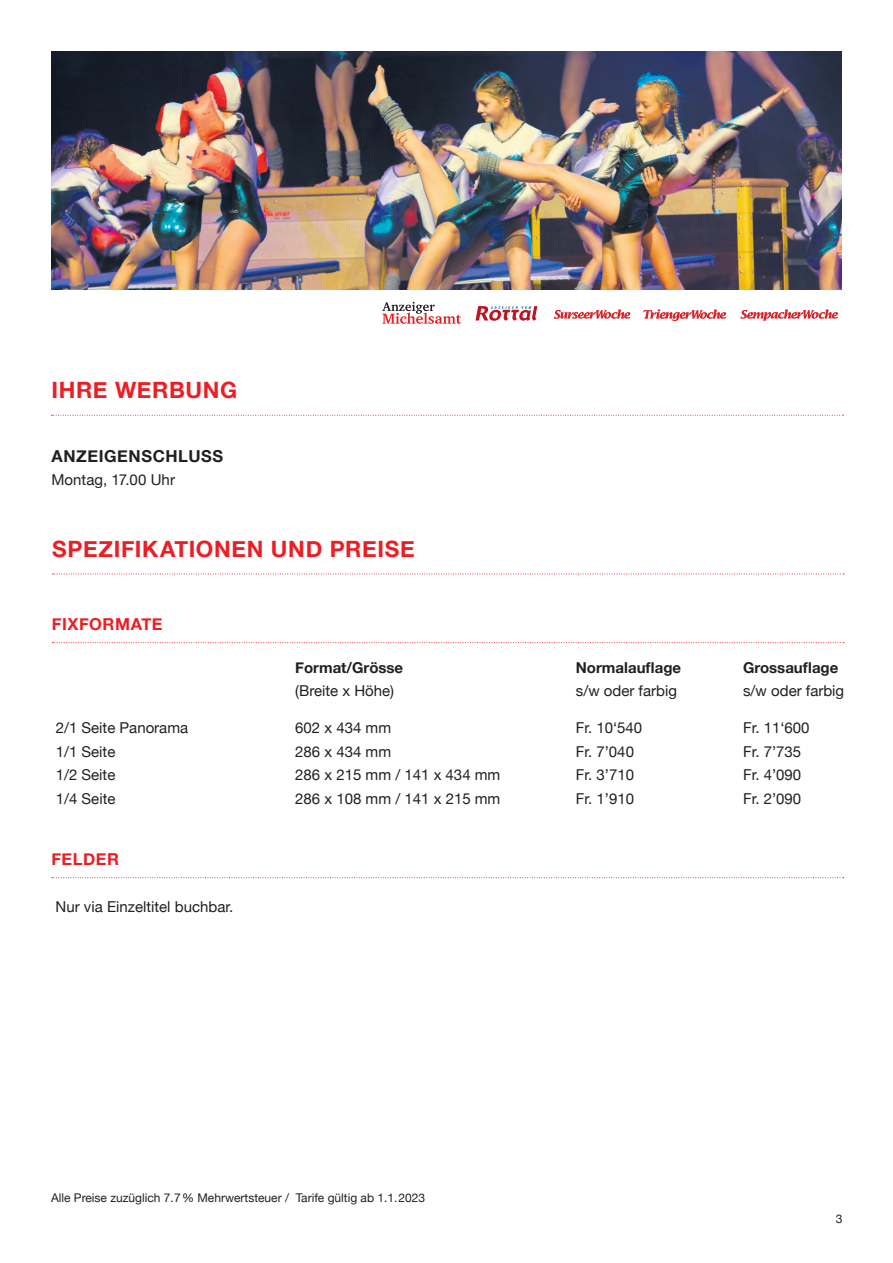
<style>
.page{position:relative;width:893px;height:1263px;background:#fff}
.page>*{position:absolute;margin:0;border:0;box-sizing:border-box;transform-origin:0 0}
.t1{font:700 22.5px "Helvetica Neue";letter-spacing:.03em;color:#ee1d23}
.t2{font:700 16.5px "Helvetica Neue";letter-spacing:.03em;color:#ee1d23}
.t3{font:700 16.5px "Helvetica Neue";letter-spacing:.035em;color:#231f20}
.t4{font:15px "Helvetica Neue";color:#231f20}
.t5{font:700 15px "Helvetica Neue";color:#231f20}
.t6{font:12px "Helvetica Neue";color:#231f20}
</style>
<div class="page">
<svg style="left:51px;top:415px;width:792px;height:1px"></svg>
<svg style="left:52px;top:877px;width:792px;height:1px"></svg>
<svg style="left:52px;top:642px;width:792px;height:1px"></svg>
<svg style="left:52px;top:574px;width:792px;height:1px"></svg>
<img style="left:51px;top:51px;width:791px;height:238px">
<svg style="left:554px;top:310px;width:76px;height:9px"></svg>
<svg style="left:643px;top:309px;width:83px;height:12px"></svg>
<svg style="left:740px;top:309px;width:98px;height:12px"></svg>
<svg style="left:382px;top:302px;width:79px;height:22px"></svg>
<svg style="left:475px;top:306px;width:62px;height:15px"></svg>
<h1 class="t1" style="left:51px;top:372px;width:187px">IHRE WERBUNG</h1>
<p class="t3" style="left:51px;top:443px;width:173px">ANZEIGENSCHLUSS</p>
<p class="t4" style="left:51px;top:469px;width:125px">Montag, 17.00 Uhr</p>
<h1 class="t1" style="left:52px;top:531px;width:364px">SPEZIFIKATIONEN UND PREISE</h1>
<p class="t2" style="left:52px;top:611px;width:112px">FIXFORMATE</p>
<p class="t5" style="left:295px;top:655px;width:110px">Format/Grösse</p>
<p class="t5" style="left:576px;top:655px;width:107px">Normalauflage</p>
<p class="t5" style="left:743px;top:655px;width:97px">Grossauflage</p>
<p class="t4" style="left:295px;top:680px;width:100px">(Breite x Höhe)</p>
<p class="t4" style="left:576px;top:680px;width:103px">s/w oder farbig</p>
<p class="t4" style="left:743px;top:680px;width:103px">s/w oder farbig</p>
<p class="t4" style="left:56px;top:717px;width:134px">2/1 Seite Panorama</p>
<p class="t4" style="left:295px;top:717px;width:97px">602 x 434 mm</p>
<p class="t4" style="left:576px;top:717px;width:68px">Fr. 10‘540</p>
<p class="t4" style="left:743px;top:717px;width:68px">Fr. 11‘600</p>
<p class="t4" style="left:56px;top:741px;width:61px">1/1 Seite</p>
<p class="t4" style="left:295px;top:741px;width:97px">286 x 434 mm</p>
<p class="t4" style="left:576px;top:741px;width:60px">Fr. 7’040</p>
<p class="t4" style="left:743px;top:741px;width:60px">Fr. 7’735</p>
<p class="t4" style="left:56px;top:764px;width:61px">1/2 Seite</p>
<p class="t4" style="left:295px;top:764px;width:207px">286 x 215 mm / 141 x 434 mm</p>
<p class="t4" style="left:576px;top:764px;width:60px">Fr. 3’710</p>
<p class="t4" style="left:743px;top:764px;width:60px">Fr. 4’090</p>
<p class="t4" style="left:56px;top:787px;width:61px">1/4 Seite</p>
<p class="t4" style="left:295px;top:787px;width:207px">286 x 108 mm / 141 x 215 mm</p>
<p class="t4" style="left:576px;top:787px;width:60px">Fr. 1’910</p>
<p class="t4" style="left:743px;top:787px;width:60px">Fr. 2’090</p>
<p class="t2" style="left:51px;top:846px;width:69px">FELDER</p>
<p class="t4" style="left:56px;top:895px;width:179px">Nur via Einzeltitel buchbar.</p>
<p class="t6" style="left:51px;top:1189px;width:376px">Alle Preise zuzüglich 7.7% Mehrwertsteuer / Tarife gültig ab 1.1.2023</p>
<p class="t6" style="left:836px;top:1210px;width:8px">3</p>
</div>
